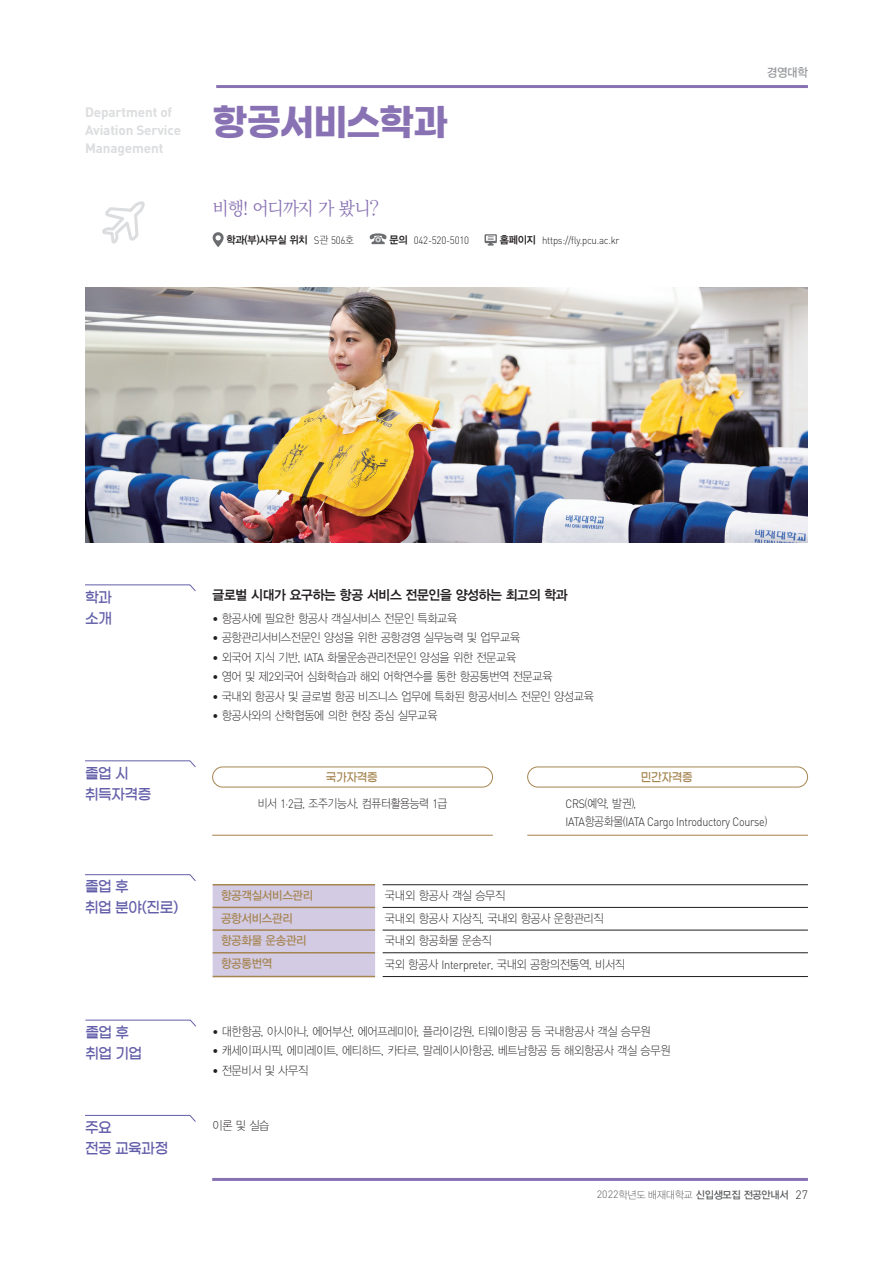
<style>
.page{position:relative;width:893px;height:1263px;background:#fff}
.page>*{position:absolute;margin:0;border:0;box-sizing:border-box;transform-origin:0 0}
.t1{font:37.5px "Gmarket Sans TTF Bold";letter-spacing:-.04em;color:#8972b3;scale:.96 1}
.t2{font:18px "Source Han Serif K";letter-spacing:-.065em;color:#8972b3;scale:.94 1}
.t3{font:15px/21px "Gmarket Sans TTF Medium";letter-spacing:-.04em;color:#625ea9;scale:.95 1}
.t4{font:700 13.5px/18px "DIN";letter-spacing:-.01em;color:#dcdddf}
.t5{font:13.5px "YDIYGO340";letter-spacing:-.025em;color:#231f20;scale:.95 1}
.t6{font:12px "YDIYGO310";letter-spacing:-.025em;color:#231f20;scale:.92 1}
.t7{font:300 12px "DIN";letter-spacing:-.025em;color:#231f20;scale:.89 1}
.t8{font:12px "YDIYGO310";letter-spacing:-.025em;color:#231f20;scale:.89 1}
.t9{font:12px "YDIYGO330";letter-spacing:-.025em;color:#a58450;scale:.95 1}
.t10{font:12px "Gmarket Sans TTF Medium";letter-spacing:-.025em;color:#a58450;scale:.92 1}
.t11{font:12px "YDIYGO330";color:#939598;scale:.95 1}
.t12{font:300 10.5px "DIN";letter-spacing:-.025em;color:#231f20;scale:.92 1}
.t13{font:10.5px "YDIYGO330";letter-spacing:-.025em;color:#57585a;scale:.95 1}
.t14{font:10.5px "YDIYGO340";letter-spacing:-.025em;color:#231f20;scale:.95 1}
.s1{font-family:"YDIY Mj O320"}
.s2{font-family:"DIN";font-weight:300}
.s3{font-family:"YDIYGO310"}
.s4{font-family:"YDIYGO340";font-weight:400}
.s5{font-family:"DIN";font-weight:500}
.s6{font-family:"YDIYGO310";font-weight:400}
.s7{font-family:"DIN";font-weight:300;font-size:12px;color:#231f20}
</style>
<div class="page">
<hr style="left:0;top:0;width:1px;height:1263px;background:#e6e7e9">
<hr style="left:216px;top:85px;width:592px;height:3px;background:#8972b3">
<hr style="left:212px;top:1178px;width:596px;height:3px;background:#8972b3">
<img style="left:85px;top:287px;width:723px;height:255px">
<svg style="left:85px;top:584px;width:111px;height:7px"></svg>
<svg style="left:213px;top:232px;width:11px;height:15px"></svg>
<svg style="left:369px;top:233px;width:18px;height:11px"></svg>
<svg style="left:485px;top:234px;width:12px;height:12px"></svg>
<svg style="left:85px;top:760px;width:111px;height:7px"></svg>
<div style="left:212px;top:766px;width:281px;height:21px;border:1px solid #a58450;border-radius:10px"></div>
<div style="left:527px;top:766px;width:281px;height:21px;border:1px solid #a58450;border-radius:10px"></div>
<hr style="left:527px;top:835px;width:281px;height:1px;background:#a58450">
<hr style="left:212px;top:835px;width:281px;height:1px;background:#a58450">
<svg style="left:85px;top:874px;width:111px;height:7px"></svg>
<div style="left:213px;top:885px;width:162px;height:91px;background:#d3cbe4"></div>
<hr style="left:213px;top:884px;width:162px;height:1px;background:#a58450">
<hr style="left:213px;top:907px;width:162px;height:1px;background:#a58450">
<hr style="left:213px;top:929px;width:162px;height:2px;background:#a58450">
<hr style="left:213px;top:952px;width:162px;height:1px;background:#a58450">
<hr style="left:213px;top:976px;width:162px;height:1px;background:#a58450">
<hr style="left:383px;top:884px;width:425px;height:1px;background:#231f20">
<hr style="left:383px;top:976px;width:425px;height:1px;background:#231f20">
<hr style="left:383px;top:907px;width:425px;height:1px;background:#231f20">
<hr style="left:383px;top:930px;width:425px;height:1px;background:#231f20">
<hr style="left:383px;top:952px;width:425px;height:1px;background:#231f20">
<svg style="left:85px;top:1020px;width:111px;height:7px"></svg>
<svg style="left:85px;top:1115px;width:111px;height:7px"></svg>
<svg style="left:102px;top:201px;width:43px;height:43px"></svg>
<p class="t4" style="left:85px;top:102px;width:98px">Department of<br>Aviation Service</p>
<h1 class="t1" style="left:213px;top:101px;width:246px">항공서비스학과</h1>
<p class="t4" style="left:85px;top:138px;width:80px">Management</p>
<h2 class="t2" style="left:213px;top:198px;width:179px">비행! 어디까지 가 봤니<span class="s1">?</span></h2>
<p class="t14" style="left:227px;top:234px;width:136px">학과(부)사무실 위치 <span class="s2">S</span><span class="s3">관</span> <span class="s2">506</span><span class="s3">호</span></p>
<p class="t12" style="left:390px;top:233px;width:88px"><span class="s4">문의</span> 042-520-5010</p>
<p class="t12" style="left:500px;top:233px;width:132px"><span class="s4">홈페이지</span> https://fly.pcu.ac.kr</p>
<p class="t3" style="left:85px;top:587px;width:30px">학과 소개</p>
<p class="t5" style="left:213px;top:587px;width:375px">글로벌 시대가 요구하는 항공 서비스 전문인을 양성하는 최고의 학과</p>
<p class="t6" style="left:213px;top:612px;width:267px"><span class="s5">•</span> 항공사에 필요한 항공사 객실서비스 전문인 특화교육</p>
<p class="t6" style="left:213px;top:631px;width:336px"><span class="s5">•</span> 공항관리서비스전문인 양성을 위한 공항경영 실무능력 및 업무교육</p>
<p class="t6" style="left:213px;top:651px;width:331px"><span class="s5">•</span> 외국어 지식 기반, <span class="s2">IATA</span> 화물운송관리전문인 양성을 위한 전문교육</p>
<p class="t6" style="left:213px;top:670px;width:371px"><span class="s5">•</span> 영어 및 제<span class="s2">2</span>외국어 심화학습과 해외 어학연수를 통한 항공통번역 전문교육</p>
<p class="t6" style="left:213px;top:690px;width:416px"><span class="s5">•</span> 국내외 항공사 및 글로벌 항공 비즈니스 업무에 특화된 항공서비스 전문인 양성교육</p>
<p class="t6" style="left:213px;top:709px;width:246px"><span class="s5">•</span> 항공사와의 산학협동에 의한 현장 중심 실무교육</p>
<p class="t11" style="left:767px;top:66px;width:45px">경영대학</p>
<p class="t3" style="left:85px;top:763px;width:71px">졸업 시 취득자격증</p>
<p class="t10" style="left:326px;top:771px;width:58px">국가자격증</p>
<p class="t10" style="left:641px;top:771px;width:58px">민간자격증</p>
<p class="t8" style="left:258px;top:797px;width:215px">비서 <span class="s2">1·2</span>급, 조주기능사, 컴퓨터활용능력 <span class="s2">1</span>급</p>
<p class="t8" style="left:566px;top:797px;width:81px"><span class="s2">CRS</span>(예약, 발권),</p>
<p class="t7" style="left:566px;top:814px;width:228px">IATA<span class="s6">항공화물(</span>IATA Cargo Introductory Course<span class="s6">)</span></p>
<p class="t3" style="left:85px;top:877px;width:100px">졸업 후<br>취업 분야(진로)</p>
<p class="t9" style="left:221px;top:889px;width:98px">항공객실서비스관리</p>
<p class="t6" style="left:385px;top:889px;width:132px">국내외 항공사 객실 승무직</p>
<p class="t9" style="left:221px;top:911px;width:77px">공항서비스관리</p>
<p class="t6" style="left:385px;top:911px;width:239px">국내외 항공사 지상직, 국내외 항공사 운항관리직</p>
<p class="t9" style="left:221px;top:934px;width:92px">항공화물 운송관리</p>
<p class="t6" style="left:385px;top:934px;width:118px">국내외 항공화물 운송직</p>
<p class="t9" style="left:221px;top:957px;width:55px">항공통번역</p>
<p class="t6" style="left:385px;top:958px;width:263px">국외 항공사 <span class="s2">Interpreter</span>, 국내외 공항의전통역, 비서직</p>
<p class="t3" style="left:85px;top:1022px;width:61px">졸업 후 취업 기업</p>
<p class="t6" style="left:213px;top:1025px;width:478px"><span class="s5">•</span> 대한항공, 아시아나, 에어부산, 에어프레미아, 플라이강원, 티웨이항공 등 국내항공사 객실 승무원</p>
<p class="t6" style="left:213px;top:1044px;width:499px"><span class="s5">•</span> 캐세이퍼시픽, 에미레이트, 에티하드, 카타르, 말레이시아항공, 베트남항공 등 해외항공사 객실 승무원</p>
<p class="t6" style="left:213px;top:1064px;width:105px"><span class="s5">•</span> 전문비서 및 사무직</p>
<p class="t3" style="left:85px;top:1118px;width:89px">주요<br>전공 교육과정</p>
<p class="t6" style="left:213px;top:1119px;width:63px">이론 및 실습</p>
<p class="t13" style="left:597px;top:1189px;width:224px"><span class="s2">2022</span><span class="s3">학년도 배재대학교</span> 신입생모집 전공안내서 <span class="s7">27</span></p>
</div>
